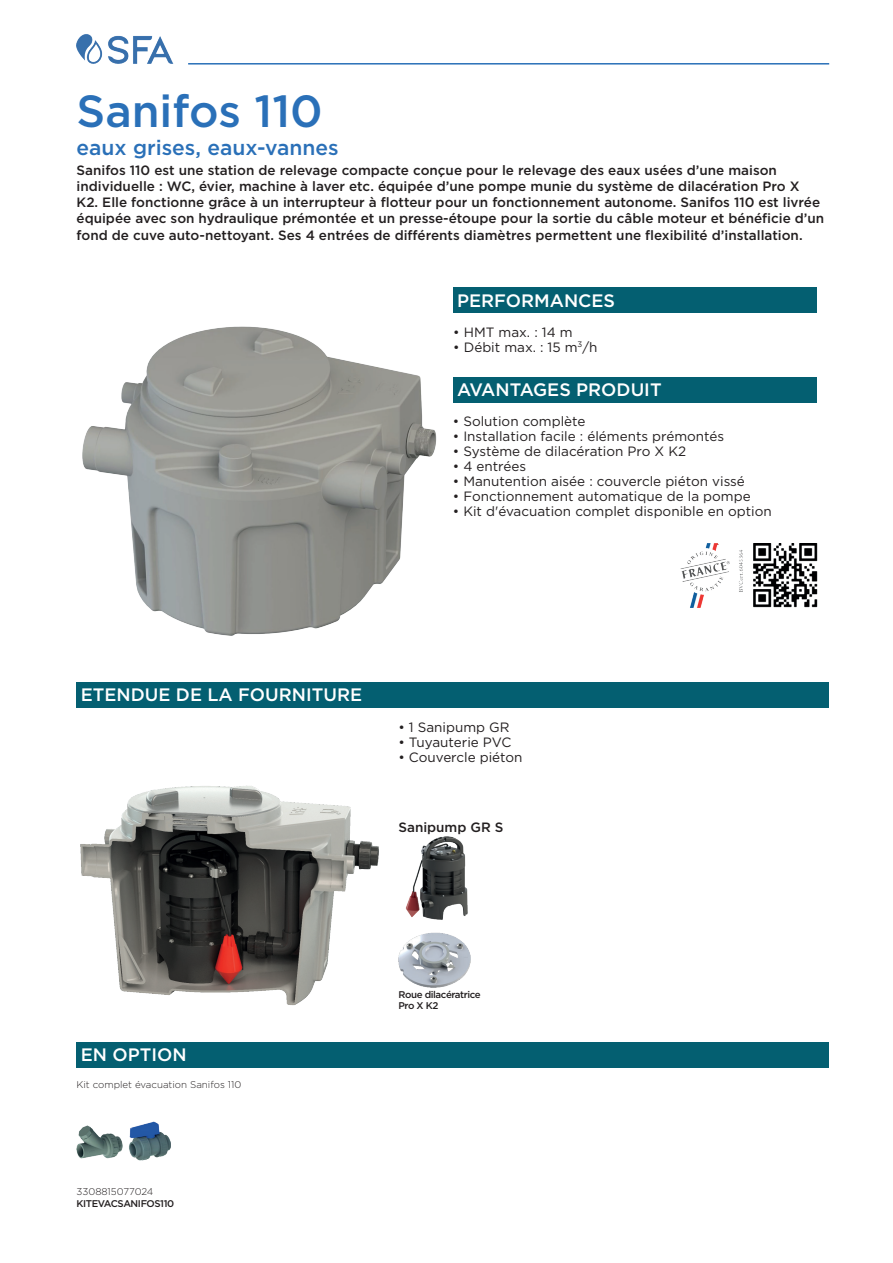
<style>
.page{position:relative;width:893px;height:1263px;background:#fff}
.page>*{position:absolute;margin:0;border:0;box-sizing:border-box;transform-origin:0 0}
.t1{font:500 45px "Gotham";color:#2a70b8}
.t2{font:500 21px "Gotham";color:#2a70b8}
.t3{font:500 18px "Gotham";color:#fff}
.t4{font:500 13.5px/16.2px "Gotham";color:#231f20}
.t5{font:13.5px "Gotham";color:#231f20}
.t6{font:300 9.75px "Gotham";color:#231f20}
.t7{font:500 9.75px/11.7px "Gotham";letter-spacing:-.04em;color:#231f20}
</style>
<div class="page">
<img style="left:77px;top:34px;width:97px;height:30px">
<hr style="left:188px;top:63px;width:641px;height:2px;background:#2a70b8">
<img style="left:80px;top:785px;width:299px;height:221px">
<div style="left:77px;top:682px;width:752px;height:25px;background:#045f71"></div>
<div style="left:77px;top:1042px;width:752px;height:26px;background:#045f71"></div>
<img style="left:82px;top:326px;width:355px;height:310px">
<div style="left:453px;top:288px;width:363px;height:25px;background:#045f71"></div>
<div style="left:453px;top:377px;width:363px;height:25px;background:#045f71"></div>
<img style="left:77px;top:1121px;width:93px;height:40px">
<img style="left:680px;top:544px;width:63px;height:64px">
<img style="left:753px;top:544px;width:64px;height:64px">
<img style="left:405px;top:836px;width:63px;height:84px">
<img style="left:398px;top:932px;width:73px;height:56px">
<h1 class="t1" style="left:77px;top:82px;width:248px">Sanifos 110</h1>
<h2 class="t2" style="left:77px;top:134px;width:264px">eaux grises, eaux-vannes</h2>
<p class="t4" style="left:77px;top:162px;width:749px">Sanifos 110 est une station de relevage compacte conçue pour le relevage des eaux usées d’une maison individuelle : WC, évier, machine à laver etc. équipée d’une pompe munie du système de dilacération Pro X K2. Elle fonctionne grâce à un interrupteur à flotteur pour un fonctionnement autonome. Sanifos 110 est livrée équipée avec son hydraulique prémontée et un presse-étoupe pour la sortie du câble moteur et bénéficie d’un fond de cuve auto-nettoyant. Ses 4 entrées de différents diamètres permettent une flexibilité d’installation.</p>
<h3 class="t3" style="left:457px;top:289px;width:160px">PERFORMANCES</h3>
<p class="t5" style="left:453px;top:323px;width:121px">• HMT max. : 14 m</p>
<p class="t5" style="left:453px;top:338px;width:146px">• Débit max. : 15 m<sup>3</sup>/h</p>
<h3 class="t3" style="left:457px;top:378px;width:206px">AVANTAGES PRODUIT</h3>
<p class="t5" style="left:453px;top:413px;width:134px">• Solution complète</p>
<p class="t5" style="left:453px;top:428px;width:273px">• Installation facile : éléments prémontés</p>
<p class="t5" style="left:453px;top:443px;width:235px">• Système de dilacération Pro X K2</p>
<p class="t5" style="left:453px;top:458px;width:75px">• 4 entrées</p>
<p class="t5" style="left:453px;top:472px;width:294px">• Manutention aisée : couvercle piéton vissé</p>
<p class="t5" style="left:453px;top:487px;width:299px">• Fonctionnement automatique de la pompe</p>
<p class="t5" style="left:453px;top:502px;width:320px">• Kit d'évacuation complet disponible en option</p>
<h3 class="t3" style="left:81px;top:683px;width:283px">ETENDUE DE LA FOURNITURE</h3>
<p class="t5" style="left:398px;top:718px;width:113px">• 1 Sanipump GR</p>
<p class="t5" style="left:398px;top:733px;width:114px">• Tuyauterie PVC</p>
<p class="t5" style="left:398px;top:748px;width:126px">• Couvercle piéton</p>
<p class="t4" style="left:398px;top:819px;width:107px">Sanipump GR S</p>
<h3 class="t3" style="left:81px;top:1043px;width:107px">EN OPTION</h3>
<p class="t6" style="left:77px;top:1079px;width:166px">Kit complet évacuation Sanifos 110</p>
<p class="t6" style="left:77px;top:1185px;width:78px">3308815077024</p>
<p class="t7" style="left:77px;top:1198px;width:99px">KITEVACSANIFOS110</p>
<p class="t7" style="left:398px;top:988px;width:84px">Roue dilacératrice<br>Pro X K2</p>
</div>
